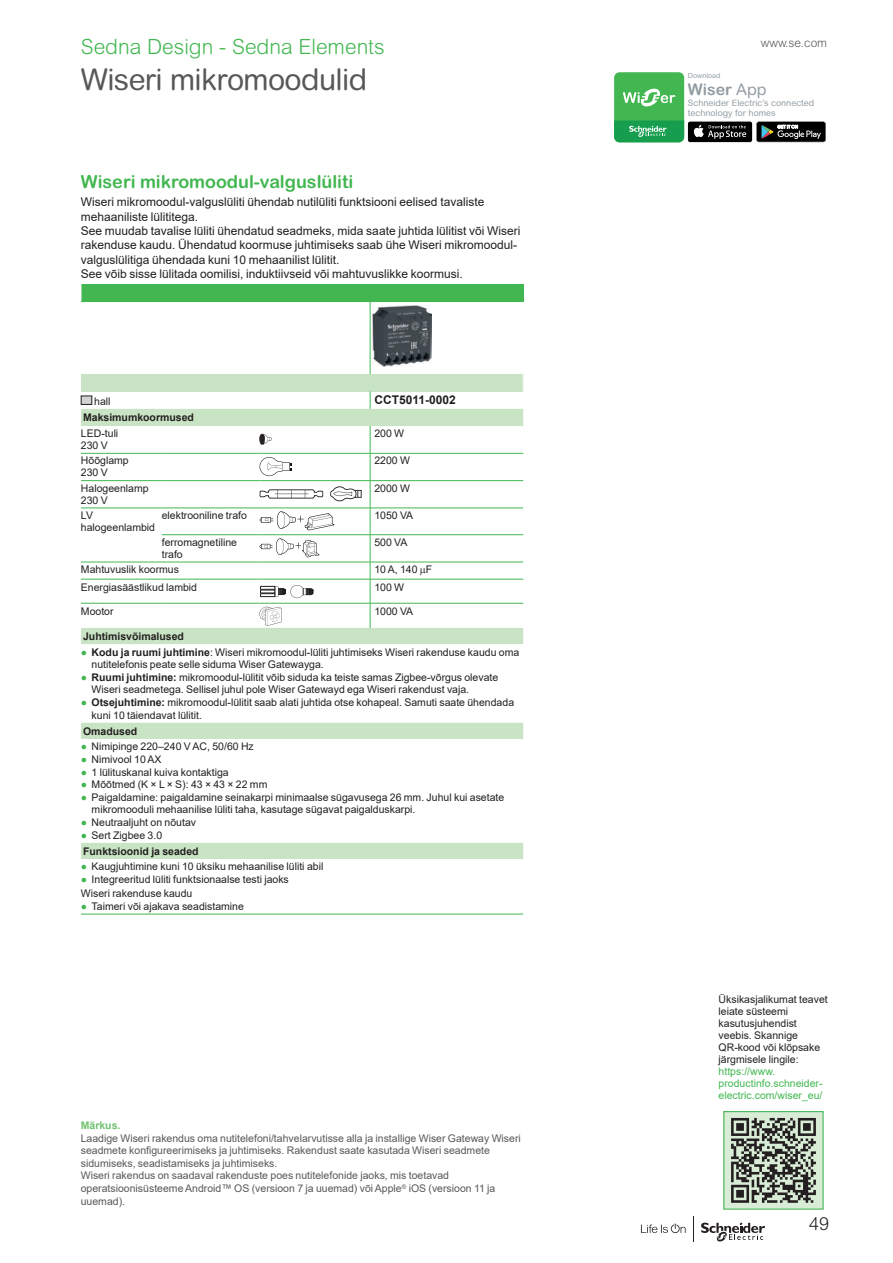
<style>
.page{position:relative;width:893px;height:1263px;background:#fff}
.page>*{position:absolute;margin:0;border:0;box-sizing:border-box;transform-origin:0 0}
.t1{font:30px "Arial Rounded MT Pro";letter-spacing:-.02em;color:#57585a}
.t2{font:300 21px "Arial Rounded MT Pro";color:#42b751}
.t3{font:700 18px "Arial Rounded MT Pro";color:#42b751}
.t4{font:300 18px "Arial Rounded MT Pro";color:#231f20}
.t5{font:15.9px "Arial Rounded MT Bold";color:#929ca2}
.t6{font:12px/14.4px "Arial";color:#231f20}
.t7{font:700 12px "Arial";color:#231f20}
.t8{font:300 12px "Arial Rounded MT Pro";color:#57585a}
.t9{font:10.5px/12px "Arial";color:#231f20}
.t10{font:10.5px/12.6px "Arial";color:#57585a}
.t11{font:700 10.5px/16.2px "Arial";color:#231f20}
.t12{font:10.5px/12px "Arial";color:#42b751}
.t13{font:700 10.5px "Arial";color:#70c270}
.t14{font:8.85px/9.8px "Arial Rounded MT Pro";color:#929ca2}
.t15{font:7.05px "Arial Rounded MT Pro";color:#929ca2}
.s1{color:#42b751}
.s2{font-weight:700}
.s3{font-weight:400;color:#42b751}
.s4{font-weight:400}
.s5{font-family:"Arial Rounded MT Pro"}
</style>
<div class="page">
<svg style="left:641px;top:1223px;width:45px;height:10px"></svg>
<svg style="left:701px;top:1222px;width:64px;height:20px"></svg>
<svg style="left:693px;top:1216px;width:1px;height:26px"></svg>
<div style="left:688px;top:122px;width:64px;height:20px;background:#000001;border-radius:2px"></div>
<svg style="left:693px;top:125px;width:53px;height:14px"></svg>
<svg style="left:756px;top:122px;width:70px;height:20px"></svg>
<div style="left:614px;top:72px;width:70px;height:70px;background:#42b751;border-radius:5px"></div>
<svg style="left:614px;top:120px;width:70px;height:22px;background:#2ca75d"></svg>
<svg style="left:623px;top:88px;width:52px;height:19px"></svg>
<div style="left:81px;top:284px;width:442px;height:18px;background:#42b751"></div>
<div style="left:81px;top:374px;width:442px;height:17px;background:#c9e4c4"></div>
<svg style="left:81px;top:409px;width:442px;height:450px"></svg>
<svg style="left:523px;top:374px;width:1px;height:17px"></svg>
<hr style="left:370px;top:302px;width:1px;height:72px;background:#42b751">
<svg style="left:81px;top:284px;width:1px;height:17px"></svg>
<svg style="left:370px;top:391px;width:1px;height:18px"></svg>
<svg style="left:370px;top:426px;width:1px;height:202px"></svg>
<hr style="left:81px;top:453px;width:81px;height:1px;background:#42b751">
<hr style="left:162px;top:453px;width:98px;height:1px;background:#42b751">
<hr style="left:260px;top:453px;width:110px;height:1px;background:#42b751">
<hr style="left:370px;top:453px;width:153px;height:1px;background:#42b751">
<hr style="left:81px;top:480px;width:81px;height:1px;background:#42b751">
<hr style="left:162px;top:480px;width:98px;height:1px;background:#42b751">
<hr style="left:260px;top:480px;width:110px;height:1px;background:#42b751">
<hr style="left:370px;top:480px;width:153px;height:1px;background:#42b751">
<hr style="left:81px;top:508px;width:81px;height:1px;background:#42b751">
<hr style="left:162px;top:508px;width:98px;height:1px;background:#42b751">
<hr style="left:260px;top:508px;width:110px;height:1px;background:#42b751">
<hr style="left:370px;top:508px;width:153px;height:1px;background:#42b751">
<hr style="left:162px;top:534px;width:98px;height:1px;background:#42b751">
<hr style="left:260px;top:534px;width:110px;height:1px;background:#42b751">
<hr style="left:370px;top:534px;width:153px;height:1px;background:#42b751">
<hr style="left:81px;top:562px;width:81px;height:1px;background:#42b751">
<hr style="left:162px;top:562px;width:98px;height:1px;background:#42b751">
<hr style="left:260px;top:562px;width:110px;height:1px;background:#42b751">
<hr style="left:370px;top:562px;width:153px;height:1px;background:#42b751">
<hr style="left:81px;top:579px;width:81px;height:1px;background:#42b751">
<hr style="left:162px;top:579px;width:98px;height:1px;background:#42b751">
<hr style="left:260px;top:579px;width:110px;height:1px;background:#42b751">
<hr style="left:370px;top:579px;width:153px;height:1px;background:#42b751">
<hr style="left:81px;top:603px;width:81px;height:1px;background:#42b751">
<hr style="left:162px;top:603px;width:98px;height:1px;background:#42b751">
<hr style="left:260px;top:603px;width:110px;height:1px;background:#42b751">
<hr style="left:370px;top:603px;width:153px;height:1px;background:#42b751">
<hr style="left:81px;top:914px;width:81px;height:1px;background:#42b751">
<hr style="left:162px;top:914px;width:98px;height:1px;background:#42b751">
<hr style="left:260px;top:914px;width:110px;height:1px;background:#42b751">
<hr style="left:370px;top:914px;width:153px;height:1px;background:#42b751">
<img style="left:372px;top:306px;width:60px;height:61px">
<div style="left:81px;top:396px;width:11px;height:8px;background:#d1d2d4"></div>
<div style="left:81px;top:396px;width:11px;height:9px;border:1px solid #231f20"></div>
<svg style="left:260px;top:434px;width:12px;height:11px"></svg>
<svg style="left:260px;top:457px;width:31px;height:19px"></svg>
<svg style="left:330px;top:486px;width:32px;height:15px"></svg>
<svg style="left:260px;top:489px;width:63px;height:10px"></svg>
<svg style="left:260px;top:511px;width:75px;height:19px"></svg>
<svg style="left:260px;top:538px;width:60px;height:19px"></svg>
<svg style="left:260px;top:585px;width:53px;height:13px"></svg>
<svg style="left:260px;top:607px;width:21px;height:19px"></svg>
<div style="left:724px;top:1111px;width:99px;height:98px;background:#d9ecd6"></div>
<svg style="left:731px;top:1118px;width:85px;height:85px"></svg>
<div style="left:723px;top:1111px;width:101px;height:99px;border:1px solid #42b751"></div>
<svg style="left:421px;top:569px;width:5px;height:7px"></svg>
<h2 class="t2" style="left:81px;top:34px;width:305px">Sedna Design - Sedna Elements</h2>
<h1 class="t1" style="left:81px;top:62px;width:288px">Wiseri mikromoodulid</h1>
<h3 class="t3" style="left:81px;top:170px;width:274px">Wiseri mikromoodul-valguslüliti</h3>
<p class="t6" style="left:81px;top:195px;width:441px">Wiseri mikromoodul-valguslüliti ühendab nutilüliti funktsiooni eelised tavaliste mehaaniliste lülititega.<br>See muudab tavalise lüliti ühendatud seadmeks, mida saate juhtida lülitist või Wiseri rakenduse kaudu. Ühendatud koormuse juhtimiseks saab ühe Wiseri mikromoodul&shy;valguslülitiga ühendada kuni 10 mehaanilist lülitit.<br>See võib sisse lülitada oomilisi, induktiivseid või mahtuvuslikke koormusi.</p>
<p class="t9" style="left:94px;top:395px;width:18px">hall</p>
<p class="t7" style="left:374px;top:392px;width:83px">CCT5011-0002</p>
<p class="t11" style="left:83px;top:410px;width:112px">Maksimumkoormused</p>
<p class="t9" style="left:81px;top:427px;width:39px">LED-tuli<br>230 V</p>
<p class="t9" style="left:374px;top:427px;width:31px">200 W</p>
<p class="t9" style="left:81px;top:455px;width:49px">Hõõglamp<br>230 V</p>
<p class="t9" style="left:374px;top:455px;width:37px">2200 W</p>
<p class="t9" style="left:81px;top:482px;width:69px">Halogeenlamp<br>230 V</p>
<p class="t9" style="left:374px;top:482px;width:37px">2000 W</p>
<p class="t9" style="left:81px;top:509px;width:76px">LV halogeenlambid</p>
<p class="t9" style="left:162px;top:509px;width:87px">elektrooniline trafo</p>
<p class="t9" style="left:374px;top:509px;width:40px">1050 VA</p>
<p class="t9" style="left:162px;top:536px;width:77px">ferromagnetiline trafo</p>
<p class="t9" style="left:374px;top:536px;width:35px">500 VA</p>
<p class="t9" style="left:81px;top:564px;width:100px">Mahtuvuslik koormus</p>
<p class="t9" style="left:374px;top:564px;width:60px">10 A, 140 F</p>
<p class="t9" style="left:81px;top:581px;width:118px">Energiasäästlikud lambid</p>
<p class="t9" style="left:374px;top:581px;width:31px">100 W</p>
<p class="t9" style="left:81px;top:605px;width:34px">Mootor</p>
<p class="t9" style="left:374px;top:605px;width:40px">1000 VA</p>
<p class="t11" style="left:83px;top:628px;width:102px">Juhtimisvõimalused</p>
<p class="t9" style="left:92px;top:645px;width:429px;line-height:12.6px;text-indent:-11px"><span class="s1">●</span> <span class="s2">Kodu ja ruumi juhtimine</span>: Wiseri mikromoodul-lüliti juhtimiseks Wiseri rakenduse kaudu oma nutitelefonis peate selle siduma Wiser Gatewayga.</p>
<p class="t9" style="left:92px;top:671px;width:408px;line-height:12.6px;text-indent:-11px"><span class="s1">●</span> <span class="s2">Ruumi juhtimine:</span> mikromoodul-lülitit võib siduda ka teiste samas Zigbee-võrgus olevate<br>Wiseri seadmetega. Sellisel juhul pole Wiser Gatewayd ega Wiseri rakendust vaja.</p>
<p class="t9" style="left:92px;top:696px;width:424px;line-height:12.6px;text-indent:-11px"><span class="s1">●</span> <span class="s2">Otsejuhtimine:</span> mikromoodul-lülitit saab alati juhtida otse kohapeal. Samuti saate ühendada kuni 10 täiendavat lülitit.</p>
<p class="t11" style="left:83px;top:723px;width:56px">Omadused</p>
<p class="t9" style="left:81px;top:741px;width:174px"><span class="s1">●</span> Nimipinge 220–240 V AC, 50/60 Hz</p>
<p class="t9" style="left:81px;top:753px;width:82px"><span class="s1">●</span> Nimivool 10 AX</p>
<p class="t9" style="left:81px;top:766px;width:149px"><span class="s1">●</span> 1 lülituskanal kuiva kontaktiga</p>
<p class="t9" style="left:81px;top:778px;width:188px"><span class="s1">●</span> Mõõtmed (K × L × S): 43 × 43 × 22 mm</p>
<p class="t9" style="left:92px;top:791px;width:414px;line-height:12.6px;text-indent:-11px"><span class="s1">●</span> Paigaldamine: paigaldamine seinakarpi minimaalse sügavusega 26 mm. Juhul kui asetate mikromooduli mehaanilise lüliti taha, kasutage sügavat paigalduskarpi.</p>
<p class="t9" style="left:81px;top:816px;width:117px"><span class="s1">●</span> Neutraaljuht on nõutav</p>
<p class="t11" style="left:81px;top:827px;width:119px"><span class="s3">●</span> <span class="s4">Sert Zigbee 3.0<br></span>Funktsioonid ja seaded</p>
<p class="t9" style="left:81px;top:861px;width:244px"><span class="s1">●</span> Kaugjuhtimine kuni 10 üksiku mehaanilise lüliti abil</p>
<p class="t9" style="left:81px;top:872px;width:209px;line-height:14.1px"><span class="s1">●</span> Integreeritud lüliti funktsionaalse testi jaoks<br>Wiseri rakenduse kaudu</p>
<p class="t9" style="left:81px;top:900px;width:164px"><span class="s1">●</span> Taimeri või ajakava seadistamine</p>
<p class="t13" style="left:81px;top:1118px;width:41px">Märkus.</p>
<p class="t10" style="left:81px;top:1131px;width:442px">Laadige Wiseri rakendus oma nutitelefoni/tahvelarvutisse alla ja installige Wiser Gateway Wiseri seadmete konfigureerimiseks ja juhtimiseks. Rakendust saate kasutada Wiseri seadmete sidumiseks, seadistamiseks ja juhtimiseks.<br>Wiseri rakendus on saadaval rakenduste poes nutitelefonide jaoks, mis toetavad operatsioonisüsteeme Android™ OS (versioon 7 ja uuemad) või Apple<sup>®</sup> iOS (versioon 11 ja uuemad).</p>
<p class="t8" style="left:761px;top:36px;width:68px">www.se.com</p>
<p class="t15" style="left:688px;top:72px;width:34px">Download</p>
<p class="t14" style="left:688px;top:99px;width:128px">Schneider Electric’s connected technology for homes</p>
<h3 class="t5" style="left:688px;top:80px;width:80px">Wiser <span class="s5">App</span></h3>
<p class="t9" style="left:719px;top:994px;width:111px">Üksikasjalikumat teavet leiate süsteemi kasutusjuhendist veebis. Skannige<br>QR-kood või klõpsake järgmisele lingile:</p>
<p class="t12" style="left:719px;top:1066px;width:105px">https://www. productinfo.schneider&shy;electric.com/wiser_eu/</p>
<h3 class="t4" style="left:809px;top:1213px;width:21px">49</h3>
</div>
